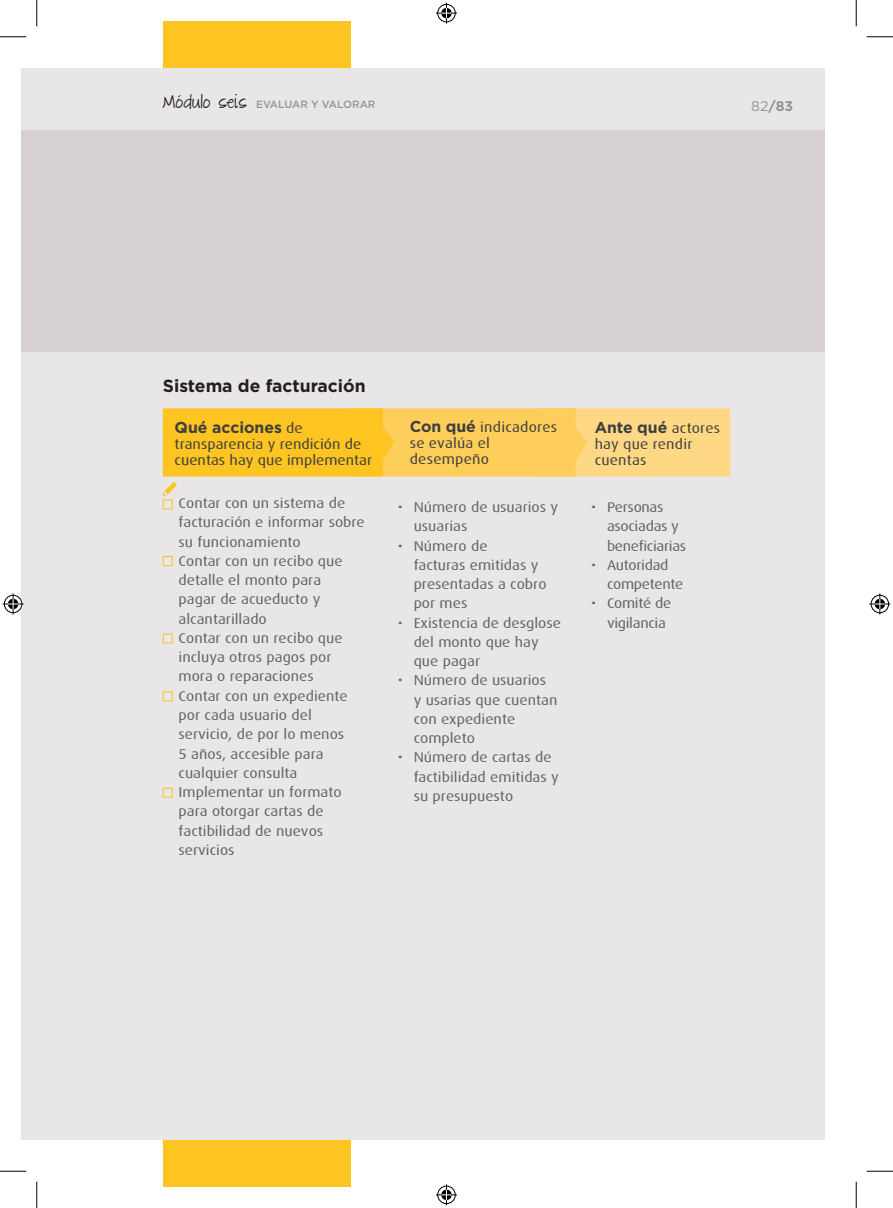
<style>
.page{position:relative;width:893px;height:1208px;background:#fff}
.page>*{position:absolute;margin:0;border:0;box-sizing:border-box;transform-origin:0 0}
.t1{font:700 17.5px "Gotham";color:#231f20}
.t2{font:700 15.75px "Gotham";color:#3e3e3f}
.t3{font:15.75px "The Great Escape";color:#231f20}
.t4{font:14.17px/19.2px "Dax";color:#636366;scale:1.11 1}
.t5{font:14.17px/15.8px "Dax";color:#3e3e3f;scale:1.11 1}
.t6{font:14.17px/19.2px "Dax";letter-spacing:-.02em;color:#636366;scale:1.11 1}
.t7{font:700 14px "Gotham";color:#939598}
.t8{font:500 10.5px "Gotham";color:#939598}
.s1{font-weight:400}
.s2{font-family:"Dax";font-weight:400;font-size:14.17px}
.s3{font-family:"Gotham";font-weight:700;font-size:15.75px}
</style>
<div class="page">
<div style="left:163px;top:1025px;width:188px;height:161px;background:#fec422"></div>
<div style="left:163px;top:21px;width:188px;height:121px;background:#fec422"></div>
<div style="left:21px;top:68px;width:803px;height:1071px;background:#e9e6e7"></div>
<div style="left:21px;top:130px;width:803px;height:222px;background:#d7d0d2"></div>
<svg style="left:163px;top:408px;width:567px;height:68px;background:#fdcc4f"></svg>
<div style="left:163px;top:499px;width:10px;height:10px;background:#e9e6e7;border:1px solid #fec422"></div>
<div style="left:163px;top:556px;width:10px;height:10px;background:#e9e6e7;border:1px solid #fec422"></div>
<div style="left:163px;top:633px;width:10px;height:10px;background:#e9e6e7;border:1px solid #fec422"></div>
<div style="left:163px;top:691px;width:10px;height:10px;background:#e9e6e7;border:1px solid #fec422"></div>
<div style="left:163px;top:788px;width:10px;height:9px;background:#e9e6e7;border:1px solid #fec422"></div>
<svg style="left:163px;top:482px;width:14px;height:14px"></svg>
<svg style="left:0;top:36px;width:26px;height:1px"></svg>
<svg style="left:866px;top:36px;width:26px;height:1px"></svg>
<svg style="left:0;top:1170px;width:26px;height:1px"></svg>
<svg style="left:866px;top:1170px;width:26px;height:1px"></svg>
<svg style="left:36px;top:0;width:1px;height:26px"></svg>
<svg style="left:36px;top:1181px;width:1px;height:27px"></svg>
<svg style="left:855px;top:0;width:1px;height:26px"></svg>
<svg style="left:855px;top:1181px;width:1px;height:27px"></svg>
<svg style="left:436px;top:3px;width:21px;height:21px"></svg>
<svg style="left:436px;top:1184px;width:21px;height:21px"></svg>
<svg style="left:3px;top:593px;width:21px;height:21px"></svg>
<svg style="left:869px;top:593px;width:21px;height:21px"></svg>
<p class="t3" style="left:163px;top:94px;width:86px">Módulo seis</p>
<p class="t8" style="left:256px;top:98px;width:121px">EVALUAR Y VALORAR</p>
<p class="t7" style="left:751px;top:97px;width:43px"><span class="s1">82</span>/83</p>
<p class="t1" style="left:163px;top:374px;width:204px">Sistema de facturación</p>
<p class="t2" style="left:175px;top:417px;width:130px">Qué acciones <span class="s2">de</span></p>
<p class="t5" style="left:175px;top:436px;width:179px">transparencia y rendición de cuentas hay que implementar</p>
<p class="t4" style="left:178px;top:494px;width:169px;text-indent:-16px">• Contar con un sistema de facturación e informar sobre su funcionamiento</p>
<p class="t4" style="left:178px;top:551px;width:149px;text-indent:-16px">• Contar con un recibo que detalle el monto para pagar de acueducto y alcantarillado</p>
<p class="t4" style="left:178px;top:628px;width:149px;text-indent:-16px">• Contar con un recibo que incluya otros pagos por mora o reparaciones</p>
<p class="t4" style="left:178px;top:686px;width:154px;text-indent:-16px">• Contar con un expediente por cada usuario del servicio, de por lo menos<br>5 años, accesible para cualquier consulta</p>
<p class="t4" style="left:178px;top:782px;width:148px;text-indent:-16px">• Implementar un formato para otorgar cartas de factibilidad de nuevos servicios</p>
<p class="t5" style="left:410px;top:419px;width:134px"><span class="s3">Con qué</span> indicadores</p>
<p class="t5" style="left:410px;top:435px;width:74px">se evalúa el</p>
<p class="t5" style="left:410px;top:451px;width:73px">desempeño</p>
<p class="t4" style="left:413px;top:497px;width:132px;text-indent:-16px">• Número de usuarios y usuarias</p>
<p class="t4" style="left:413px;top:536px;width:121px;text-indent:-16px">• Número de<br>facturas emitidas y presentadas a cobro por mes</p>
<p class="t4" style="left:413px;top:613px;width:134px;text-indent:-16px">• Existencia de desglose del monto que hay que pagar</p>
<p class="t4" style="left:413px;top:671px;width:131px;text-indent:-16px">• Número de usuarios y usarias que cuentan con expediente completo</p>
<p class="t4" style="left:413px;top:748px;width:132px;text-indent:-16px">• Número de cartas de factibilidad emitidas y su presupuesto</p>
<p class="t2" style="left:594px;top:417px;width:127px">Ante qué <span class="s2">actores</span></p>
<p class="t5" style="left:594px;top:436px;width:90px">hay que rendir cuentas</p>
<p class="t6" style="left:607px;top:497px;width:73px;text-indent:-16px">• Personas asociadas y beneficiarias</p>
<p class="t6" style="left:607px;top:555px;width:70px;text-indent:-16px">• Autoridad competente</p>
<p class="t6" style="left:607px;top:594px;width:59px;text-indent:-16px">• Comité de vigilancia</p>
</div>
